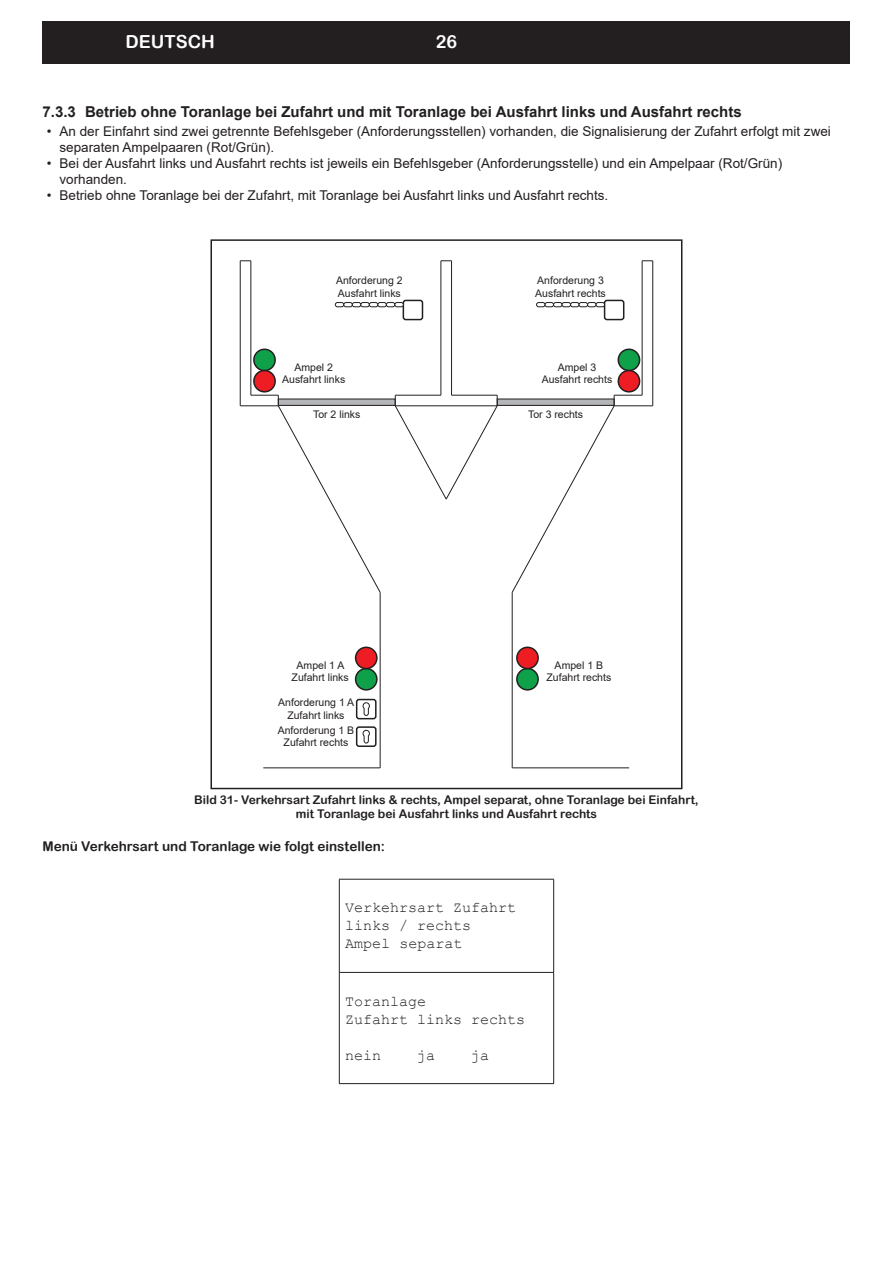
<style>
.page{position:relative;width:893px;height:1263px;background:#fff}
.page>*{position:absolute;margin:0;border:0;box-sizing:border-box;transform-origin:0 0}
.t1{font:18px "Arial Rounded MT Bold";color:#fff}
.t2{font:700 15px "Arial";color:#231f20}
.t3{font:15px/18px "Courier New";color:#231f20}
.t4{font:13.5px/16.2px "Arial";color:#231f20}
.t5{font:13.5px "Arial Rounded MT Bold";color:#231f20}
.t6{font:12px/14.4px "Arial Rounded MT Bold";color:#231f20;text-align:center}
.t7{font:10.5px/12.6px "Arial";color:#231f20;text-align:center}
</style>
<div class="page">
<div style="left:43px;top:21px;width:807px;height:43px;background:#231f20"></div>
<div style="left:278px;top:399px;width:117px;height:6px;background:#b4b5b8"></div>
<div style="left:278px;top:399px;width:118px;height:7px;border:1px solid #231f20"></div>
<div style="left:497px;top:399px;width:117px;height:6px;background:#b4b5b8"></div>
<div style="left:497px;top:399px;width:117px;height:7px;border:1px solid #231f20"></div>
<hr style="left:380px;top:592px;width:1px;height:176px;background:#231f20">
<hr style="left:512px;top:592px;width:1px;height:176px;background:#231f20">
<hr style="left:240px;top:405px;width:38px;height:1px;background:#231f20">
<hr style="left:614px;top:405px;width:39px;height:1px;background:#231f20">
<hr style="left:240px;top:261px;width:1px;height:145px;background:#231f20">
<hr style="left:652px;top:261px;width:1px;height:145px;background:#231f20">
<hr style="left:263px;top:767px;width:117px;height:1px;background:#231f20">
<hr style="left:512px;top:767px;width:117px;height:1px;background:#231f20">
<div style="left:254px;top:349px;width:21px;height:22px;background:#0fa14a;border-radius:50%"></div>
<div style="left:253px;top:348px;width:23px;height:23px;border:2px solid #231f20;border-radius:50%"></div>
<div style="left:254px;top:371px;width:21px;height:21px;background:#ee1d23;border-radius:50%"></div>
<div style="left:253px;top:370px;width:23px;height:23px;border:2px solid #231f20;border-radius:50%"></div>
<div style="left:356px;top:669px;width:21px;height:21px;background:#0fa14a;border-radius:50%"></div>
<div style="left:355px;top:668px;width:23px;height:23px;border:2px solid #231f20;border-radius:50%"></div>
<div style="left:356px;top:647px;width:21px;height:22px;background:#ee1d23;border-radius:50%"></div>
<div style="left:355px;top:646px;width:23px;height:23px;border:2px solid #231f20;border-radius:50%"></div>
<div style="left:517px;top:669px;width:21px;height:21px;background:#0fa14a;border-radius:50%"></div>
<div style="left:516px;top:668px;width:23px;height:23px;border:2px solid #231f20;border-radius:50%"></div>
<div style="left:517px;top:647px;width:21px;height:22px;background:#ee1d23;border-radius:50%"></div>
<div style="left:516px;top:646px;width:23px;height:23px;border:2px solid #231f20;border-radius:50%"></div>
<div style="left:618px;top:349px;width:22px;height:22px;background:#0fa14a;border-radius:50%"></div>
<div style="left:618px;top:348px;width:22px;height:23px;border:2px solid #231f20;border-radius:50%"></div>
<div style="left:618px;top:371px;width:22px;height:21px;background:#ee1d23;border-radius:50%"></div>
<div style="left:618px;top:370px;width:22px;height:23px;border:2px solid #231f20;border-radius:50%"></div>
<div style="left:356px;top:699px;width:21px;height:20px;border:2px solid #231f20;border-radius:2px"></div>
<svg style="left:362px;top:702px;width:8px;height:14px"></svg>
<svg style="left:394px;top:395px;width:104px;height:105px"></svg>
<svg style="left:251px;top:395px;width:130px;height:198px"></svg>
<hr style="left:250px;top:261px;width:1px;height:134px;background:#231f20">
<hr style="left:642px;top:261px;width:1px;height:134px;background:#231f20">
<svg style="left:511px;top:395px;width:131px;height:198px"></svg>
<hr style="left:395px;top:395px;width:46px;height:1px;background:#231f20">
<hr style="left:440px;top:261px;width:1px;height:134px;background:#231f20">
<hr style="left:452px;top:395px;width:45px;height:1px;background:#231f20">
<hr style="left:451px;top:261px;width:1px;height:134px;background:#231f20">
<div style="left:403px;top:300px;width:20px;height:20px;border:2px solid #231f20;border-radius:2px"></div>
<div style="left:335px;top:302px;width:9px;height:5px;border:1px solid #231f20;border-radius:2px"></div>
<div style="left:343px;top:302px;width:10px;height:5px;border:1px solid #231f20;border-radius:2px"></div>
<div style="left:352px;top:302px;width:9px;height:5px;border:1px solid #231f20;border-radius:2px"></div>
<div style="left:360px;top:302px;width:10px;height:5px;border:1px solid #231f20;border-radius:2px"></div>
<div style="left:369px;top:302px;width:9px;height:5px;border:1px solid #231f20;border-radius:2px"></div>
<div style="left:377px;top:302px;width:10px;height:5px;border:1px solid #231f20;border-radius:2px"></div>
<div style="left:386px;top:302px;width:9px;height:5px;border:1px solid #231f20;border-radius:2px"></div>
<svg style="left:335px;top:303px;width:60px;height:4px"></svg>
<div style="left:394px;top:302px;width:10px;height:5px;border:1px solid #231f20;border-radius:2px"></div>
<div style="left:604px;top:300px;width:20px;height:20px;border:2px solid #231f20;border-radius:2px"></div>
<div style="left:536px;top:302px;width:9px;height:5px;border:1px solid #231f20;border-radius:2px"></div>
<div style="left:545px;top:302px;width:9px;height:5px;border:1px solid #231f20;border-radius:2px"></div>
<div style="left:553px;top:302px;width:9px;height:5px;border:1px solid #231f20;border-radius:2px"></div>
<div style="left:562px;top:302px;width:9px;height:5px;border:1px solid #231f20;border-radius:2px"></div>
<div style="left:570px;top:302px;width:9px;height:5px;border:1px solid #231f20;border-radius:2px"></div>
<div style="left:579px;top:302px;width:9px;height:5px;border:1px solid #231f20;border-radius:2px"></div>
<div style="left:587px;top:302px;width:9px;height:5px;border:1px solid #231f20;border-radius:2px"></div>
<svg style="left:536px;top:303px;width:69px;height:4px"></svg>
<div style="left:596px;top:302px;width:9px;height:5px;border:1px solid #231f20;border-radius:2px"></div>
<div style="left:356px;top:726px;width:21px;height:21px;border:2px solid #231f20;border-radius:2px"></div>
<svg style="left:362px;top:729px;width:8px;height:15px"></svg>
<div style="left:210px;top:239px;width:472px;height:550px;border:2px solid #231f20"></div>
<hr style="left:339px;top:879px;width:215px;height:1px;background:#231f20">
<hr style="left:339px;top:879px;width:1px;height:93px;background:#231f20">
<hr style="left:553px;top:879px;width:1px;height:93px;background:#231f20">
<hr style="left:339px;top:973px;width:1px;height:110px;background:#231f20">
<hr style="left:553px;top:973px;width:1px;height:110px;background:#231f20">
<hr style="left:339px;top:1083px;width:215px;height:1px;background:#231f20">
<hr style="left:339px;top:972px;width:215px;height:1px;background:#231f20">
<h1 class="t1" style="left:125px;top:31px;width:91px">DEUTSCH</h1>
<h1 class="t1" style="left:436px;top:31px;width:23px">26</h1>
<p class="t2" style="left:43px;top:101px;width:701px">7.3.3 Betrieb ohne Toranlage bei Zufahrt und mit Toranlage bei Ausfahrt links und Ausfahrt rechts</p>
<p class="t4" style="left:60px;top:123px;width:773px;text-indent:-13px">• An der Einfahrt sind zwei getrennte Befehlsgeber (Anforderungsstellen) vorhanden, die Signalisierung der Zufahrt erfolgt mit zwei separaten Ampelpaaren (Rot/Grün).</p>
<p class="t4" style="left:60px;top:155px;width:724px;text-indent:-13px">• Bei der Ausfahrt links und Ausfahrt rechts ist jeweils ein Befehlsgeber (Anforderungsstelle) und ein Ampelpaar (Rot/Grün) vorhanden.</p>
<p class="t4" style="left:47px;top:187px;width:563px">• Betrieb ohne Toranlage bei der Zufahrt, mit Toranlage bei Ausfahrt links und Ausfahrt rechts.</p>
<p class="t7" style="left:336px;top:274px;width:68px;text-align:left">Anforderung 2<br>Ausfahrt links</p>
<p class="t7" style="left:535px;top:274px;width:72px;text-align:left">Anforderung 3<br>Ausfahrt rechts</p>
<p class="t7" style="left:282px;top:360px;width:65px">Ampel 2<br>Ausfahrt links</p>
<p class="t7" style="left:542px;top:360px;width:72px">Ampel 3<br>Ausfahrt rechts</p>
<p class="t7" style="left:313px;top:408px;width:49px">Tor 2 links</p>
<p class="t7" style="left:528px;top:408px;width:56px">Tor 3 rechts</p>
<p class="t7" style="left:292px;top:658px;width:59px">Ampel 1 A<br>Zufahrt links</p>
<p class="t7" style="left:278px;top:696px;width:77px">Anforderung 1 A<br>Zufahrt links</p>
<p class="t7" style="left:278px;top:723px;width:78px">Anforderung 1 B<br>Zufahrt rechts</p>
<p class="t7" style="left:546px;top:658px;width:66px">Ampel 1 B<br>Zufahrt rechts</p>
<p class="t6" style="left:194px;top:792px;width:506px">Bild 31- Verkehrsart Zufahrt links &amp; rechts, Ampel separat, ohne Toranlage bei Einfahrt, mit Toranlage bei Ausfahrt links und Ausfahrt rechts</p>
<p class="t5" style="left:43px;top:838px;width:344px">Menü Verkehrsart und Toranlage wie folgt einstellen:</p>
<p class="t3" style="left:345px;top:898px;width:173px">Verkehrsart Zufahrt links / rechts<br>Ampel separat</p>
<p class="t3" style="left:345px;top:991px;width:182px">Toranlage<br>Zufahrt links rechts</p>
<p class="t3" style="left:345px;top:1045px;width:37px">nein</p>
<p class="t3" style="left:417px;top:1045px;width:19px">ja</p>
<p class="t3" style="left:471px;top:1045px;width:19px">ja</p>
</div>
